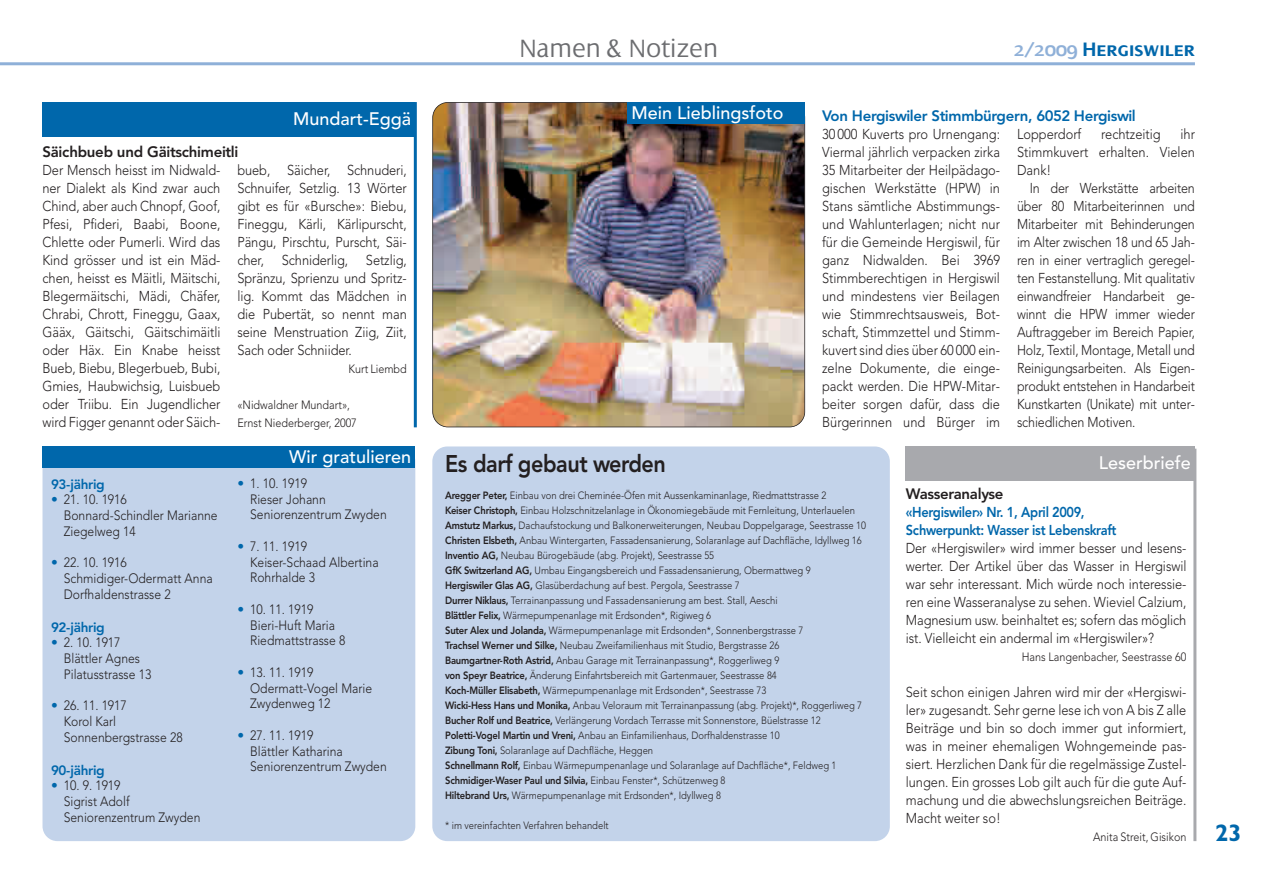
<style>
.page{position:relative;width:1263px;height:893px;background:#fff}
.page>*{position:absolute;margin:0;border:0;box-sizing:border-box;transform-origin:0 0}
.t1{font:300 27px "Dialog";color:#6c6d70}
.t2{font:800 24px "Avenir";letter-spacing:-.02em;color:#231f20;scale:.9 1}
.t3{font:700 24px "Gill Sans";color:#0067ab}
.t4{font:21px "Dialog Semi Bold SC";color:#0067ab}
.t5{font:500 18px "Avenir";color:#fff}
.t6{font:800 15px "Avenir";letter-spacing:-.02em;color:#0067ab}
.t7{font:800 15px "Avenir";letter-spacing:-.02em;color:#231f20}
.t8{font:300 14.25px/18px "Avenir";letter-spacing:-.005em;color:#231f20;text-align:justify;scale:.9 1}
.t9{font:300 14.25px/18px "Avenir";letter-spacing:-.005em;color:#231f20;text-align:justify;scale:.88 1}
.t10{font:800 14.25px/18px "Avenir";letter-spacing:-.02em;color:#0067ab;scale:.9 1}
.t11{font:300 13.5px/15.8px "Avenir";color:#231f20;scale:.9 1}
.t12{font:800 13.5px "Avenir";letter-spacing:-.02em;color:#0067ab}
.t13{font:300 12px/18px "Avenir";color:#231f20;scale:.9 1}
.t14{font:300 10.5px/15px "Avenir";color:#231f20;scale:.9 1}
.s1{color:#0067ab}
.s2{color:#8fb0d8}
.s3{font-weight:800}
</style>
<div class="page">
<hr style="left:0;top:62px;width:1195px;height:3px;background:#8fb0d8">
<img style="left:433px;top:103px;width:372px;height:324px;border-radius:15px">
<div style="left:432px;top:102px;width:373px;height:325px;border:2px solid #231f20;border-radius:16px"></div>
<div style="left:627px;top:102px;width:178px;height:21px;background:#0067ab"></div>
<div style="left:43px;top:446px;width:372px;height:395px;background:#c3d3ea;border-radius:15px"></div>
<div style="left:43px;top:446px;width:372px;height:22px;background:#0067ab"></div>
<div style="left:432px;top:446px;width:458px;height:395px;background:#c3d3ea;border-radius:15px"></div>
<hr style="left:1193px;top:449px;width:3px;height:392px;background:#a8a9ad">
<div style="left:906px;top:446px;width:289px;height:34px;background:#a8a9ad"></div>
<hr style="left:414px;top:102px;width:3px;height:325px;background:#0067ab">
<div style="left:43px;top:102px;width:372px;height:34px;background:#0067ab"></div>
<p class="t7" style="left:43px;top:146px;width:197px">Säichbueb und Gäitschimeitli</p>
<p class="t5" style="left:293px;top:111px;width:119px">Mundart-Eggä</p>
<p class="t8" style="left:43px;top:162px;width:199px">Der Mensch heisst im Nidwald&shy;ner Dialekt als Kind zwar auch Chind, aber auch Chnopf, Goof, Pfesi, Pfideri, Baabi, Boone, Chlette oder Pumerli. Wird das Kind grösser und ist ein Mäd&shy;chen, heisst es Mäitli, Mäitschi, Blegermäitschi, Mädi, Chäfer, Chrabi, Chrott, Fineggu, Gaax, Gääx, Gäitschi, Gäitschimäitli oder Häx. Ein Knabe heisst Bueb, Biebu, Blegerbueb, Bubi, Gmies, Haubwichsig, Luisbueb oder Triibu. Ein Jugendlicher wird Figger genannt oder Säich-</p>
<p class="t12" style="left:51px;top:478px;width:55px">93-jährig</p>
<p class="t11" style="left:64px;top:493px;width:173px;text-indent:-13px"><span class="s1">•</span> 21. 10. 1916<br>Bonnard-Schindler Marianne<br>Ziegelweg 14</p>
<p class="t11" style="left:64px;top:556px;width:167px;text-indent:-13px"><span class="s1">•</span> 22. 10. 1916<br>Schmidiger-Odermatt Anna<br>Dorfhaldenstrasse 2</p>
<p class="t12" style="left:51px;top:621px;width:55px">92-jährig</p>
<p class="t11" style="left:64px;top:636px;width:99px;text-indent:-13px"><span class="s1">•</span> 2. 10. 1917<br>Blättler Agnes<br>Pilatusstrasse 13</p>
<p class="t11" style="left:64px;top:699px;width:134px;text-indent:-13px"><span class="s1">•</span> 26. 11. 1917<br>Korol Karl<br>Sonnenbergstrasse 28</p>
<p class="t12" style="left:51px;top:764px;width:55px">90-jährig</p>
<p class="t11" style="left:64px;top:779px;width:153px;text-indent:-13px"><span class="s1">•</span> 10. 9. 1919<br>Sigrist Adolf<br>Seniorenzentrum Zwyden</p>
<p class="t8" style="left:237px;top:162px;width:190px">bueb, Säicher, Schnuderi, Schnuifer, Setzlig. 13 Wörter gibt es für «Bursche»: Biebu, Fineggu, Kärli, Kärlipurscht, Pängu, Pirschtu, Purscht, Säi&shy;cher, Schniderlig, Setzlig, Spränzu, Sprienzu und Spritz&shy;lig. Kommt das Mädchen in die Pubertät, so nennt man seine Menstruation Ziig, Ziit, Sach oder Schniider.</p>
<p class="t13" style="left:348px;top:361px;width:66px">Kurt Liembd</p>
<p class="t13" style="left:237px;top:397px;width:134px">«Nidwaldner Mundart»,<br>Ernst Niederberger, 2007</p>
<p class="t5" style="left:289px;top:449px;width:123px">Wir gratulieren</p>
<p class="t11" style="left:250px;top:476px;width:153px;text-indent:-13px"><span class="s1">•</span> 1. 10. 1919<br>Rieser Johann<br>Seniorenzentrum Zwyden</p>
<p class="t11" style="left:250px;top:539px;width:144px;text-indent:-13px"><span class="s1">•</span> 7. 11. 1919<br>Keiser-Schaad Albertina<br>Rohrhalde 3</p>
<p class="t11" style="left:250px;top:602px;width:107px;text-indent:-13px"><span class="s1">•</span> 10. 11. 1919<br>Bieri-Huft Maria<br>Riedmattstrasse 8</p>
<p class="t11" style="left:250px;top:665px;width:137px;text-indent:-13px"><span class="s1">•</span> 13. 11. 1919<br>Odermatt-Vogel Marie<br>Zwydenweg 12</p>
<p class="t11" style="left:250px;top:728px;width:153px;text-indent:-13px"><span class="s1">•</span> 27. 11. 1919<br>Blättler Katharina<br>Seniorenzentrum Zwyden</p>
<h1 class="t1" style="left:519px;top:32px;width:200px">Namen &amp; Notizen</h1>
<h3 class="t4" style="left:1014px;top:37px;width:183px"><span class="s2">2/2009</span> Hergiswiler</h3>
<p class="t5" style="left:631px;top:105px;width:153px">Mein Lieblingsfoto</p>
<p class="t6" style="left:822px;top:110px;width:315px">Von Hergiswiler Stimmbürgern, 6052 Hergiswil</p>
<p class="t8" style="left:1017px;top:126px;width:73px">Lopperdorf</p>
<p class="t8" style="left:1101px;top:126px;width:68px">rechtzeitig</p>
<p class="t8" style="left:1017px;top:126px;width:199px;text-indent:163px">ihr Stimmkuvert erhalten. Vielen Dank!</p>
<p class="t9" style="left:1017px;top:180px;width:204px;text-indent:13px">In der Werkstätte arbeiten über 80 Mitarbeiterinnen und Mitarbeiter mit Behinderungen im Alter zwischen 18 und 65 Jah&shy;ren in einer vertraglich geregel&shy;ten Festanstellung. Mit qualitativ einwandfreier Handarbeit ge&shy;winnt die HPW immer wieder Auftraggeber im Bereich Papier, Holz, Textil, Montage, Metall und Reinigungsarbeiten. Als Eigen&shy;produkt entstehen in Handarbeit Kunstkarten (Unikate) mit unter&shy;schiedlichen Motiven.</p>
<p class="t8" style="left:822px;top:126px;width:199px">30 000 Kuverts pro Urnengang:<br>Viermal jährlich verpacken zirka 35 Mitarbeiter der Heilpädago&shy;gischen Werkstätte (HPW) in Stans sämtliche Abstimmungs&shy;und Wahlunterlagen; nicht nur für die Gemeinde Hergiswil, für ganz Nidwalden. Bei 3969<br>Stimmberechtigen in Hergiswil und mindestens vier Beilagen wie Stimmrechtsausweis, Bot&shy;schaft, Stimmzettel und Stimm&shy;kuvert sind dies über 60 000 ein&shy;zelne Dokumente, die einge&shy;packt werden. Die HPW-Mitar&shy;beiter sorgen dafür, dass die Bürgerinnen und Bürger im</p>
<h2 class="t2" style="left:445px;top:454px;width:247px">Es darf gebaut werden</h2>
<p class="t14" style="left:445px;top:489px;width:469px"><span class="s3">Aregger Peter,</span> Einbau von drei Cheminée-Öfen mit Aussenkaminanlage, Riedmattstrasse 2<br><span class="s3">Keiser Christoph,</span> Einbau Holzschnitzelanlage in Ökonomiegebäude mit Fernleitung, Unterlauelen <span class="s3">Amstutz Markus,</span> Dachaufstockung und Balkonerweiterungen, Neubau Doppelgarage, Seestrasse 10<br><span class="s3">Christen Elsbeth,</span> Anbau Wintergarten, Fassadensanierung, Solaranlage auf Dachfläche, Idyllweg 16<br><span class="s3">Inventio AG,</span> Neubau Bürogebäude (abg. Projekt), Seestrasse 55<br><span class="s3">GfK Switzerland AG,</span> Umbau Eingangsbereich und Fassadensanierung, Obermattweg 9<br><span class="s3">Hergiswiler Glas AG,</span> Glasüberdachung auf best. Pergola, Seestrasse 7<br><span class="s3">Durrer Niklaus,</span> Terrainanpassung und Fassadensanierung am best. Stall, Aeschi<br><span class="s3">Blättler Felix,</span> Wärmepumpenanlage mit Erdsonden*, Rigiweg 6<br><span class="s3">Suter Alex und Jolanda,</span> Wärmepumpenanlage mit Erdsonden*, Sonnenbergstrasse 7<br><span class="s3">Trachsel Werner und Silke,</span> Neubau Zweifamilienhaus mit Studio, Bergstrasse 26<br><span class="s3">Baumgartner-Roth Astrid,</span> Anbau Garage mit Terrainanpassung*, Roggerliweg 9<br><span class="s3">von Speyr Beatrice,</span> Änderung Einfahrtsbereich mit Gartenmauer, Seestrasse 84<br><span class="s3">Koch-Müller Elisabeth,</span> Wärmepumpenanlage mit Erdsonden*, Seestrasse 73<br><span class="s3">Wicki-Hess Hans und Monika,</span> Anbau Veloraum mit Terrainanpassung (abg. Projekt)*, Roggerliweg 7<br><span class="s3">Bucher Rolf und Beatrice,</span> Verlängerung Vordach Terrasse mit Sonnenstore, Büelstrasse 12<br><span class="s3">Poletti-Vogel Martin und Vreni,</span> Anbau an Einfamilienhaus, Dorfhaldenstrasse 10<br><span class="s3">Zibung Toni,</span> Solaranlage auf Dachfläche, Heggen<br><span class="s3">Schnellmann Rolf,</span> Einbau Wärmepumpenanlage und Solaranlage auf Dachfläche*, Feldweg 1<br><span class="s3">Schmidiger-Waser Paul und Silvia,</span> Einbau Fenster*, Schützenweg 8<br><span class="s3">Hiltebrand Urs,</span> Wärmepumpenanlage mit Erdsonden*, Idyllweg 8</p>
<p class="t14" style="left:445px;top:819px;width:183px">* im vereinfachten Verfahren behandelt</p>
<p class="t5" style="left:1099px;top:456px;width:93px">Leserbriefe</p>
<p class="t7" style="left:906px;top:488px;width:99px">Wasseranalyse</p>
<p class="t10" style="left:906px;top:504px;width:236px">«Hergiswiler» Nr. 1, April 2009,<br>Schwerpunkt: Wasser ist Lebenskraft</p>
<p class="t8" style="left:906px;top:540px;width:313px">Der «Hergiswiler» wird immer besser und lesens&shy;werter. Der Artikel über das Wasser in Hergiswil war sehr interessant. Mich würde noch interessie&shy;ren eine Wasseranalyse zu sehen. Wieviel Calzium, Magnesium usw. beinhaltet es; sofern das möglich ist. Vielleicht ein andermal im «Hergiswiler»?</p>
<p class="t13" style="left:1022px;top:649px;width:184px">Hans Langenbacher, Seestrasse 60</p>
<p class="t8" style="left:906px;top:684px;width:313px">Seit schon einigen Jahren wird mir der «Hergiswi&shy;ler» zugesandt. Sehr gerne lese ich von A bis Z alle Beiträge und bin so doch immer gut informiert, was in meiner ehemaligen Wohngemeinde pas&shy;siert. Herzlichen Dank für die regelmässige Zustel&shy;lungen. Ein grosses Lob gilt auch für die gute Auf&shy;machung und die abwechslungsreichen Beiträge.<br>Macht weiter so!</p>
<p class="t13" style="left:1093px;top:829px;width:105px">Anita Streit, Gisikon</p>
<h2 class="t3" style="left:1215px;top:823px;width:28px">23</h2>
</div>
